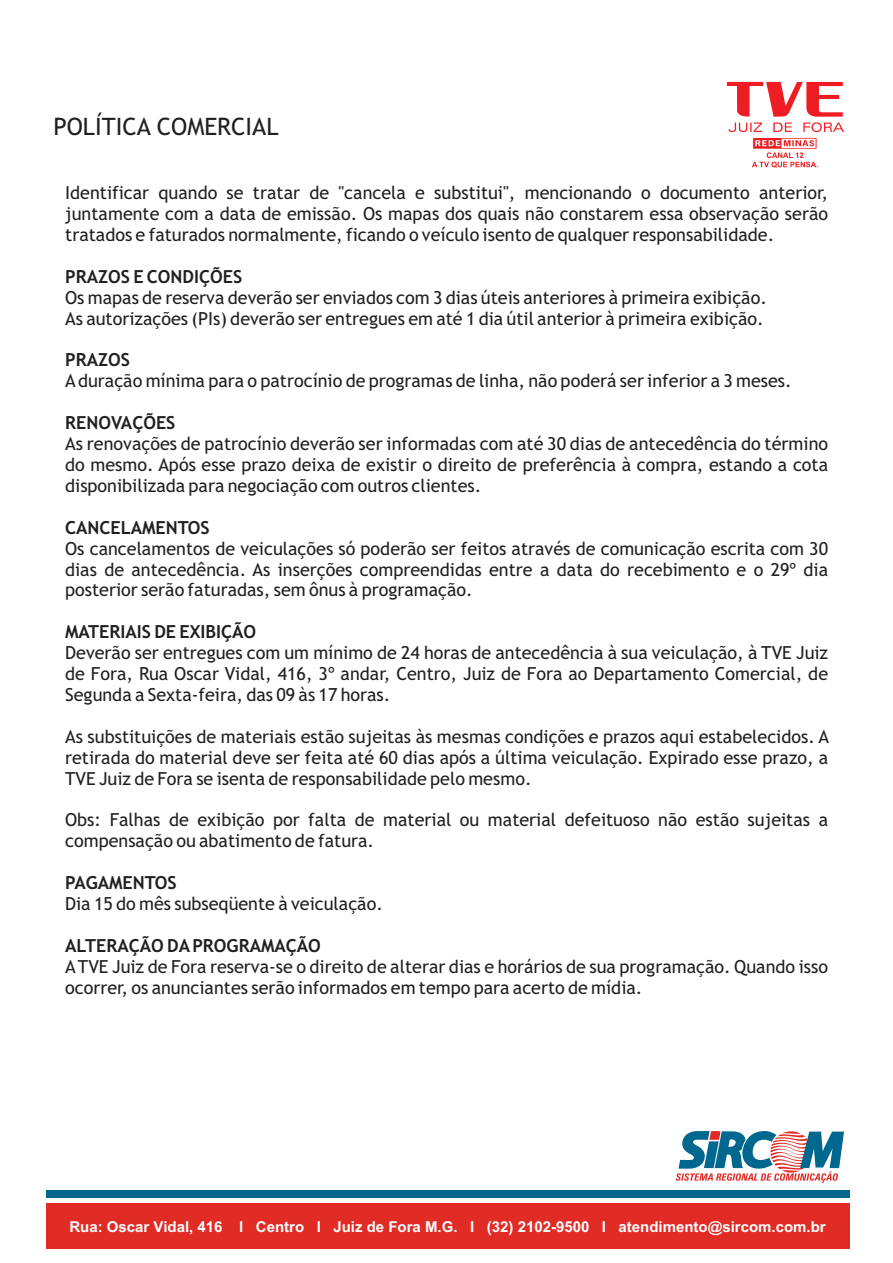
<style>
.page{position:relative;width:893px;height:1263px;background:#fff}
.page>*{position:absolute;margin:0;border:0;box-sizing:border-box;transform-origin:0 0}
.t1{font:24px "Trebuchet MS";color:#231f20}
.t2{font:18px/20.9px "Trebuchet MS";color:#231f20;text-align:justify}
.t3{font:700 18px "Trebuchet MS";color:#231f20}
.t4{font:700 15px "Arial";color:#fff}
</style>
<div class="page">
<svg style="left:676px;top:1131px;width:168px;height:52px"></svg>
<svg style="left:727px;top:82px;width:117px;height:50px"></svg>
<svg style="left:752px;top:138px;width:66px;height:30px"></svg>
<div style="left:46px;top:1190px;width:803px;height:8px;background:#00688f"></div>
<div style="left:46px;top:1204px;width:803px;height:45px;background:#e12c26"></div>
<h1 class="t1" style="left:53px;top:117px;width:227px">POLÍTICA COMERCIAL</h1>
<p class="t2" style="left:65px;top:184px;width:764px">Identificar quando se tratar de "cancela e substitui", mencionando o documento anterior, juntamente com a data de emissão. Os mapas dos quais não constarem essa observação serão tratados e faturados normalmente, ficando o veículo isento de qualquer responsabilidade.</p>
<p class="t3" style="left:65px;top:270px;width:179px">PRAZOS E CONDIÇÕES</p>
<p class="t2" style="left:65px;top:289px;width:703px">Os mapas de reserva deverão ser enviados com 3 dias úteis anteriores à primeira exibição.<br>As autorizações (PIs) deverão ser entregues em até 1 dia útil anterior à primeira exibição.</p>
<p class="t3" style="left:65px;top:353px;width:66px">PRAZOS</p>
<p class="t2" style="left:65px;top:372px;width:728px">Aduração mínima para o patrocínio de programas de linha, não poderá ser inferior a 3 meses.</p>
<p class="t3" style="left:65px;top:416px;width:112px">RENOVAÇÕES</p>
<p class="t2" style="left:65px;top:435px;width:764px">As renovações de patrocínio deverão ser informadas com até 30 dias de antecedência do término do mesmo. Após esse prazo deixa de existir o direito de preferência à compra, estando a cota disponibilizada para negociação com outros clientes.</p>
<p class="t3" style="left:65px;top:520px;width:146px">CANCELAMENTOS</p>
<p class="t2" style="left:65px;top:539px;width:764px">Os cancelamentos de veiculações só poderão ser feitos através de comunicação escrita com 30 dias de antecedência. As inserções compreendidas entre a data do recebimento e o 29º dia posterior serão faturadas, sem ônus à programação.</p>
<p class="t3" style="left:65px;top:625px;width:193px">MATERIAIS DE EXIBIÇÃO</p>
<p class="t2" style="left:65px;top:644px;width:764px">Deverão ser entregues com um mínimo de 24 horas de antecedência à sua veiculação, à TVE Juiz de Fora, Rua Oscar Vidal, 416, 3º andar, Centro, Juiz de Fora ao Departamento Comercial, de Segunda a Sexta-feira, das 09 às 17 horas.</p>
<p class="t2" style="left:65px;top:727px;width:765px">As substituições de materiais estão sujeitas às mesmas condições e prazos aqui estabelecidos. A retirada do material deve ser feita até 60 dias após a última veiculação. Expirado esse prazo, a TVE Juiz de Fora se isenta de responsabilidade pelo mesmo.</p>
<p class="t2" style="left:65px;top:811px;width:764px">Obs: Falhas de exibição por falta de material ou material defeituoso não estão sujeitas a compensação ou abatimento de fatura.</p>
<p class="t3" style="left:65px;top:876px;width:113px">PAGAMENTOS</p>
<p class="t2" style="left:65px;top:895px;width:319px">Dia 15 do mês subseqüente à veiculação.</p>
<p class="t3" style="left:65px;top:938px;width:257px">ALTERAÇÃO DAPROGRAMAÇÃO</p>
<p class="t2" style="left:65px;top:957px;width:764px">ATVE Juiz de Fora reserva-se o direito de alterar dias e horários de sua programação. Quando isso ocorrer, os anunciantes serão informados em tempo para acerto de mídia.</p>
<p class="t4" style="left:69px;top:1221px;width:758px">Rua: Oscar Vidal, 416 l Centro l Juiz de Fora M.G. I (32) 2102-9500 I atendimento@sircom.com.br</p>
</div>
